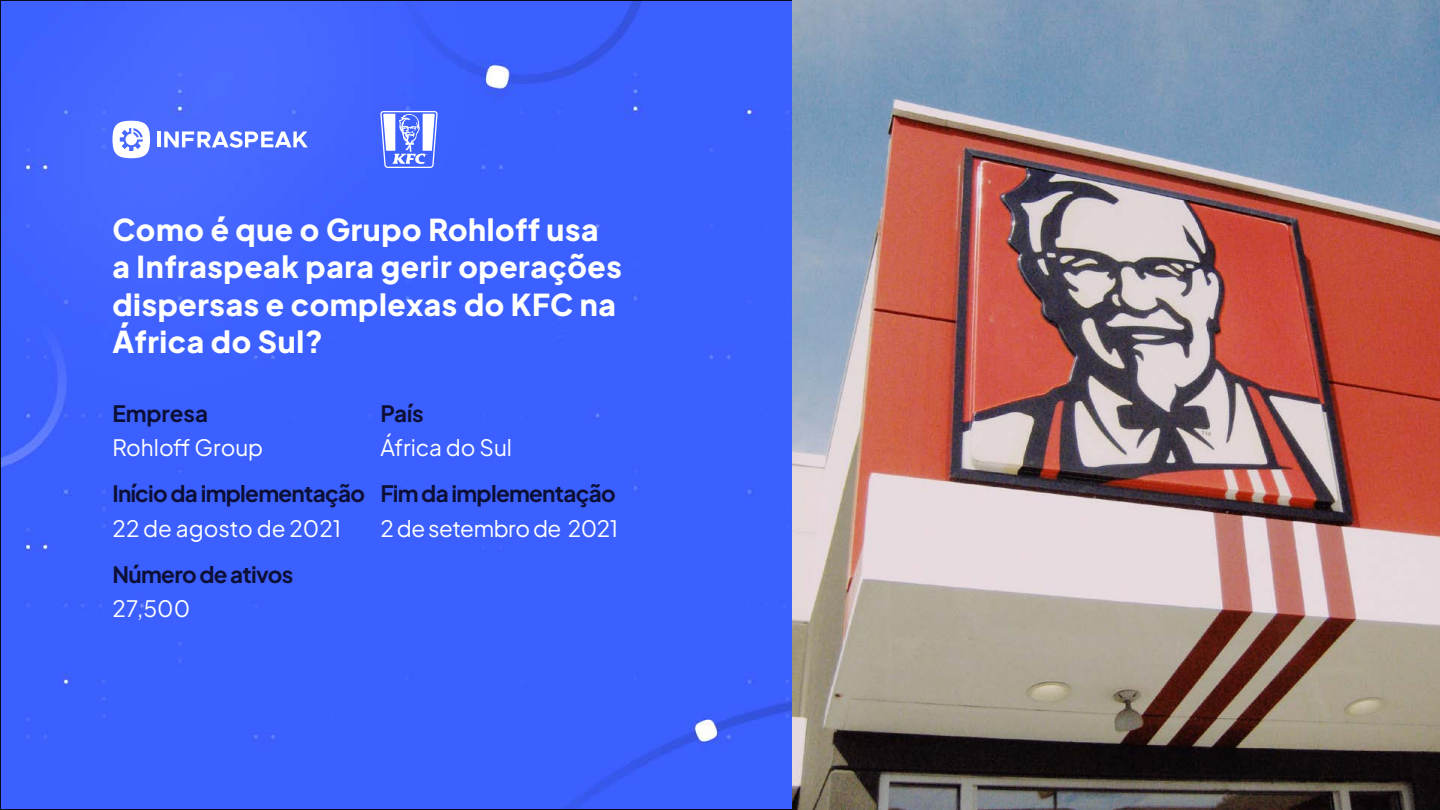
<style>
.page{position:relative;width:1440px;height:810px;background:#fff}
.page>*{position:absolute;margin:0;border:0;box-sizing:border-box;transform-origin:0 0}
.t1{font:800 30px/37.5px "Plus Jakarta Sans";letter-spacing:.02em;color:#fff}
.t2{font:700 22.5px "Plus Jakarta Sans";letter-spacing:-.03em;color:#0d1036}
.t3{font:22.5px "Plus Jakarta Sans";color:#fff}
.t4{font:22.5px "Plus Jakarta Sans";letter-spacing:-.02em;color:#fff}
.t5{font:700 22.5px "Plus Jakarta Sans";letter-spacing:-.005em;color:#0d1036}
</style>
<div class="page">
<img style="left:2px;top:2px;width:790px;height:806px">
<svg style="left:112px;top:121px;width:38px;height:37px"></svg>
<hr style="left:158px;top:131px;width:3px;height:16px;background:#fff">
<svg style="left:164px;top:131px;width:144px;height:17px"></svg>
<img style="left:792px;top:0;width:648px;height:810px">
<svg style="left:380px;top:111px;width:58px;height:57px"></svg>
<p class="t1" style="left:112px;top:208px;width:511px">Como é que o Grupo Rohloff usa a Infraspeak para gerir operações dispersas e complexas do KFC na<br>África do Sul?</p>
<p class="t5" style="left:112px;top:395px;width:97px">Empresa</p>
<p class="t3" style="left:112px;top:430px;width:152px">Rohloff Group</p>
<p class="t2" style="left:112px;top:475px;width:254px">Início da implementação</p>
<p class="t3" style="left:112px;top:510px;width:230px">22 de agosto de 2021</p>
<p class="t2" style="left:112px;top:556px;width:182px">Número de ativos</p>
<p class="t3" style="left:112px;top:590px;width:79px">27,500</p>
<p class="t2" style="left:380px;top:395px;width:45px">País</p>
<p class="t3" style="left:380px;top:430px;width:133px">África do Sul</p>
<p class="t2" style="left:380px;top:475px;width:237px">Fim da implementação</p>
<p class="t4" style="left:380px;top:510px;width:239px">2 de setembro de 2021</p>
</div>
